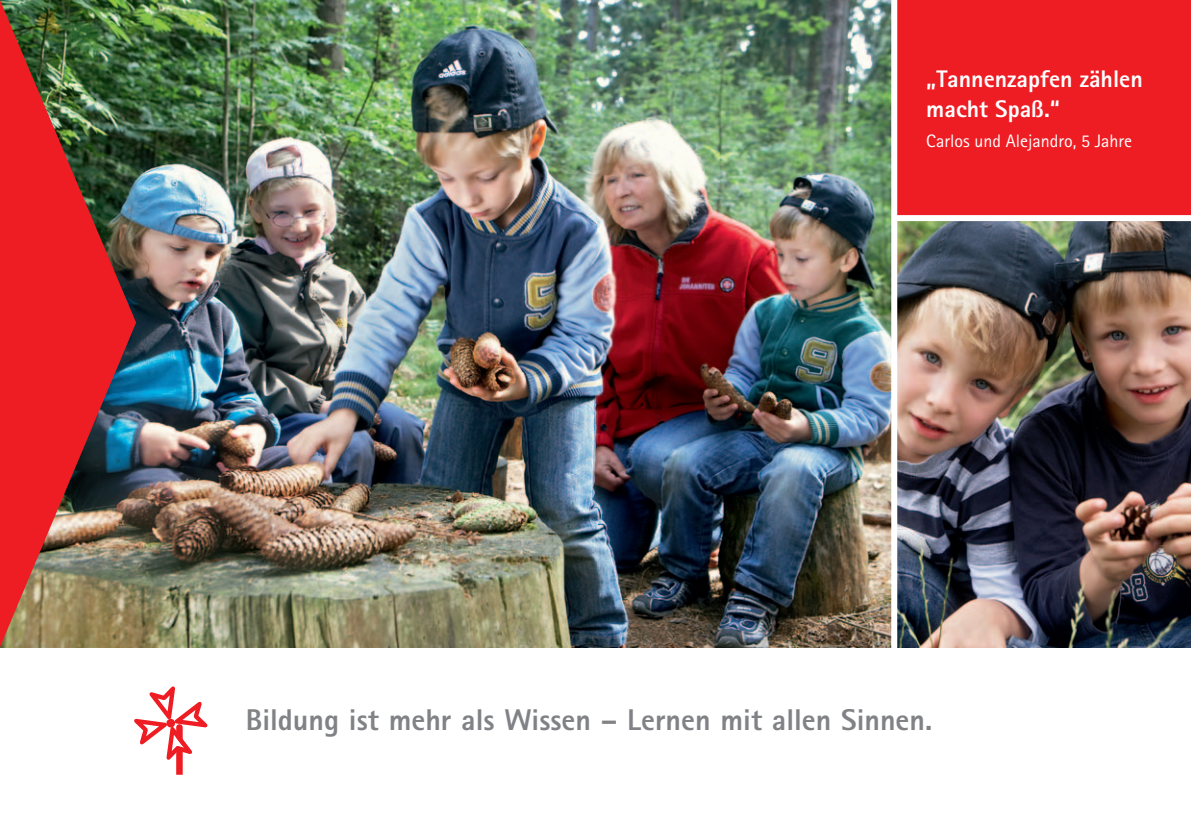
<style>
.page{position:relative;width:1191px;height:840px;background:#fff}
.page>*{position:absolute;margin:0;border:0;box-sizing:border-box;transform-origin:0 0}
.t1{font:800 30px "Rotis Sans Serif";color:#808285}
.t2{font:800 24px/30px "Rotis Sans Serif";color:#fff}
.t3{font:18px "Rotis Sans Serif";color:#fff}
</style>
<div class="page">
<img style="left:136px;top:0;width:755px;height:646px">
<svg style="left:134px;top:686px;width:74px;height:88px"></svg>
<img style="left:897px;top:221px;width:294px;height:425px">
<div style="left:894px;top:0;width:297px;height:215px;background:#ee1d23"></div>
<div style="left:891px;top:0;width:6px;height:659px;background:#fff"></div>
<img style="left:0;top:0;width:136px;height:646px">
<p class="t2" style="left:926px;top:63px;width:218px">„Tannenzapfen zählen macht Spaß.“</p>
<p class="t3" style="left:926px;top:130px;width:207px">Carlos und Alejandro, 5 Jahre</p>
<p class="t1" style="left:246px;top:700px;width:688px">Bildung ist mehr als Wissen – Lernen mit allen Sinnen.</p>
</div>
